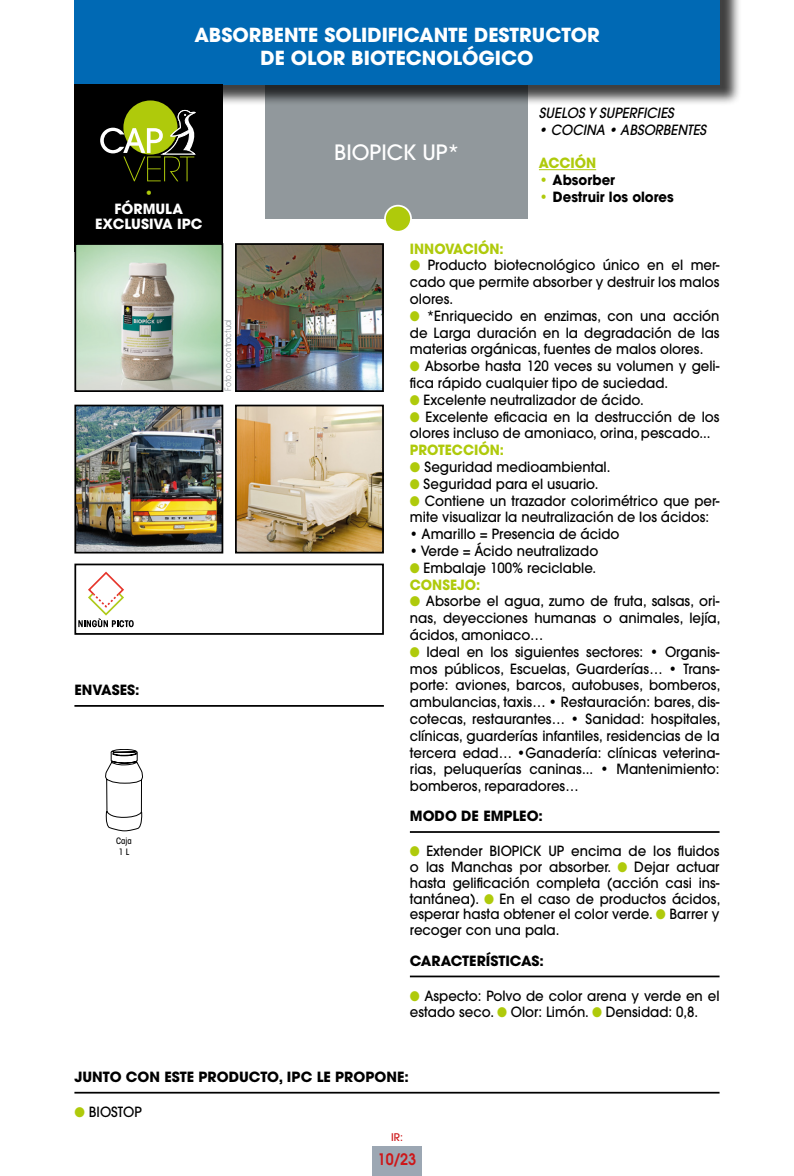
<style>
.page{position:relative;width:794px;height:1176px;background:#fff}
.page>*{position:absolute;margin:0;border:0;box-sizing:border-box;transform-origin:0 0}
.t1{font:500 21px "ITC Avant Garde Std";color:#fff}
.t2{font:700 19.25px "ITC Avant Garde Std";color:#fff}
.t3{font:600 15.75px "ITC Avant Garde Std";color:#cd1719;scale:.9 1}
.t4{font:500 14px/16.8px "ITC Avant Garde Std";color:#000;text-align:justify;scale:.95 1}
.t5{font:700 14px "ITC Avant Garde Std";color:#000}
.t6{font:italic 500 14px "ITC Avant Garde Std";color:#000;scale:.95 1}
.t7{font:700 14px "ITC Avant Garde Std";color:#afca0b;scale:.95 1}
.t8{font:700 14px "ITC Avant Garde Std";color:#000;scale:.95 1}
.t9{font:700 14px "ITC Avant Garde Std";color:#fff}
.t10{font:700 14px "ITC Avant Garde Std";color:#afca0b}
.t11{font:500 10.5px "ITC Avant Garde Std";color:#cd1719}
.t12{font:8.75px "ITC Avant Garde Std";color:#91989c;scale:.85 1}
.t13{font:500 condensed 8.75px "ITC Avant Garde Std";color:#000}
.s1{color:#afca0b}
</style>
<div class="page">
<div style="left:74px;top:563px;width:310px;height:72px;border:2px solid #000"></div>
<div style="left:266px;top:79px;width:262px;height:140px;background:#91989c"></div>
<div style="left:77px;top:0;width:664px;height:106px;background:#000;opacity:.75"></div>
<div style="left:74px;top:0;width:645px;height:84px;background:#0069b4"></div>
<div style="left:372px;top:1146px;width:50px;height:30px;background:#9ca7b3"></div>
<div style="left:385px;top:206px;width:26px;height:26px;background:#afca0b;border-radius:50%"></div>
<div style="left:384px;top:205px;width:28px;height:28px;border:2px solid #fff;border-radius:50%"></div>
<hr style="left:539px;top:169px;width:57px;height:1px;background:#afca0b">
<hr style="left:74px;top:705px;width:310px;height:2px;background:#000">
<hr style="left:410px;top:831px;width:309px;height:2px;background:#000">
<hr style="left:410px;top:975px;width:309px;height:2px;background:#000">
<hr style="left:74px;top:1092px;width:645px;height:1px;background:#000">
<svg style="left:105px;top:749px;width:38px;height:82px"></svg>
<div style="left:74px;top:84px;width:149px;height:168px;background:#000"></div>
<div style="left:123px;top:101px;width:54px;height:54px;background:#afca0b;border-radius:50%"></div>
<svg style="left:100px;top:109px;width:96px;height:73px"></svg>
<img style="left:77px;top:246px;width:143px;height:143px">
<div style="left:74px;top:243px;width:149px;height:149px;border:2px solid #000"></div>
<img style="left:77px;top:408px;width:143px;height:142px">
<div style="left:74px;top:405px;width:149px;height:148px;border:2px solid #000"></div>
<img style="left:238px;top:246px;width:143px;height:143px">
<div style="left:235px;top:243px;width:149px;height:149px;border:2px solid #000"></div>
<img style="left:238px;top:408px;width:143px;height:142px">
<div style="left:235px;top:405px;width:149px;height:148px;border:2px solid #000"></div>
<svg style="left:78px;top:571px;width:56px;height:56px"></svg>
<p class="t2" style="left:194px;top:22px;width:407px">ABSORBENTE SOLIDIFICANTE DESTRUCTOR</p>
<p class="t2" style="left:260px;top:45px;width:275px">DE OLOR BIOTECNOLÓGICO</p>
<p class="t10" style="left:144px;top:183px;width:12px">•</p>
<p class="t9" style="left:115px;top:199px;width:70px">FÓRMULA</p>
<p class="t9" style="left:95px;top:215px;width:109px">EXCLUSIVA IPC</p>
<p class="t12" style="left:223px;top:391px;width:86px;rotate:-90deg">Foto no contractual</p>
<p class="t5" style="left:74px;top:681px;width:67px">ENVASES:</p>
<p class="t13" style="left:116px;top:836px;width:17px">Caja</p>
<p class="t13" style="left:119px;top:846px;width:12px">1 L</p>
<p class="t1" style="left:334px;top:139px;width:127px">BIOPICK UP*</p>
<p class="t6" style="left:539px;top:104px;width:144px">SUELOS Y SUPERFICIES</p>
<p class="t6" style="left:539px;top:121px;width:178px">• COCINA • ABSORBENTES</p>
<p class="t7" style="left:539px;top:154px;width:62px">ACCIÓN</p>
<p class="t8" style="left:539px;top:171px;width:82px"><span class="s1">•</span> Absorber</p>
<p class="t8" style="left:539px;top:187px;width:143px"><span class="s1">•</span> Destruir los olores</p>
<p class="t7" style="left:410px;top:239px;width:100px">INNOVACIÓN:</p>
<p class="t4" style="left:410px;top:257px;width:327px"><span class="s1">●</span> Producto biotecnológico único en el mer&shy;cado que permite absorber y destruir los malos olores.</p>
<p class="t4" style="left:410px;top:307px;width:327px"><span class="s1">●</span> *Enriquecido en enzimas, con una acción de Larga duración en la degradación de las materias orgánicas, fuentes de malos olores.</p>
<p class="t4" style="left:410px;top:357px;width:327px"><span class="s1">●</span> Absorbe hasta 120 veces su volumen y geli&shy;fica rápido cualquier tipo de suciedad.</p>
<p class="t4" style="left:410px;top:391px;width:248px"><span class="s1">●</span> Excelente neutralizador de ácido.</p>
<p class="t4" style="left:410px;top:408px;width:327px"><span class="s1">●</span> Excelente eficacia en la destrucción de los olores incluso de amoniaco, orina, pescado...</p>
<p class="t7" style="left:410px;top:441px;width:101px">PROTECCIÓN:</p>
<p class="t4" style="left:410px;top:458px;width:213px"><span class="s1">●</span> Seguridad medioambiental.</p>
<p class="t4" style="left:410px;top:475px;width:200px"><span class="s1">●</span> Seguridad para el usuario.</p>
<p class="t4" style="left:410px;top:492px;width:327px"><span class="s1">●</span> Contiene un trazador colorimétrico que per&shy;mite visualizar la neutralización de los ácidos:</p>
<p class="t4" style="left:410px;top:525px;width:222px">• Amarillo = Presencia de ácido</p>
<p class="t4" style="left:410px;top:542px;width:200px">• Verde = Ácido neutralizado</p>
<p class="t4" style="left:410px;top:559px;width:198px"><span class="s1">●</span> Embalaje 100% reciclable.</p>
<p class="t7" style="left:410px;top:575px;width:76px">CONSEJO:</p>
<p class="t4" style="left:410px;top:593px;width:328px"><span class="s1">●</span> Absorbe el agua, zumo de fruta, salsas, ori&shy;nas, deyecciones humanas o animales, lejía, ácidos, amoniaco…</p>
<p class="t4" style="left:410px;top:643px;width:328px"><span class="s1">●</span> Ideal en los siguientes sectores: • Organis&shy;mos públicos, Escuelas, Guarderías… • Trans&shy;porte: aviones, barcos, autobuses, bomberos, ambulancias, taxis… • Restauración: bares, dis&shy;cotecas, restaurantes… • Sanidad: hospitales, clínicas, guarderías infantiles, residencias de la tercera edad… •Ganadería: clínicas veterina&shy;rias, peluquerías caninas... • Mantenimiento: bomberos, reparadores…</p>
<p class="t5" style="left:410px;top:807px;width:135px">MODO DE EMPLEO:</p>
<p class="t4" style="left:410px;top:843px;width:328px;line-height:15.8px"><span class="s1">●</span> Extender BIOPICK UP encima de los fluidos o las Manchas por absorber. <span class="s1">●</span> Dejar actuar hasta gelificación completa (acción casi ins&shy;tantánea). <span class="s1">●</span> En el caso de productos ácidos, esperar hasta obtener el color verde. <span class="s1">●</span> Barrer y recoger con una pala.</p>
<p class="t5" style="left:410px;top:951px;width:136px">CARACTERÍSTICAS:</p>
<p class="t4" style="left:410px;top:988px;width:327px;line-height:15.8px"><span class="s1">●</span> Aspecto: Polvo de color arena y verde en el estado seco. <span class="s1">●</span> Olor: Limón. <span class="s1">●</span> Densidad: 0,8.</p>
<p class="t5" style="left:74px;top:1067px;width:336px">JUNTO CON ESTE PRODUCTO, IPC LE PROPONE:</p>
<p class="t4" style="left:74px;top:1103px;width:72px"><span class="s1">●</span> BIOSTOP</p>
<p class="t11" style="left:391px;top:1130px;width:13px">IR:</p>
<p class="t3" style="left:378px;top:1149px;width:44px">10/23</p>
</div>
